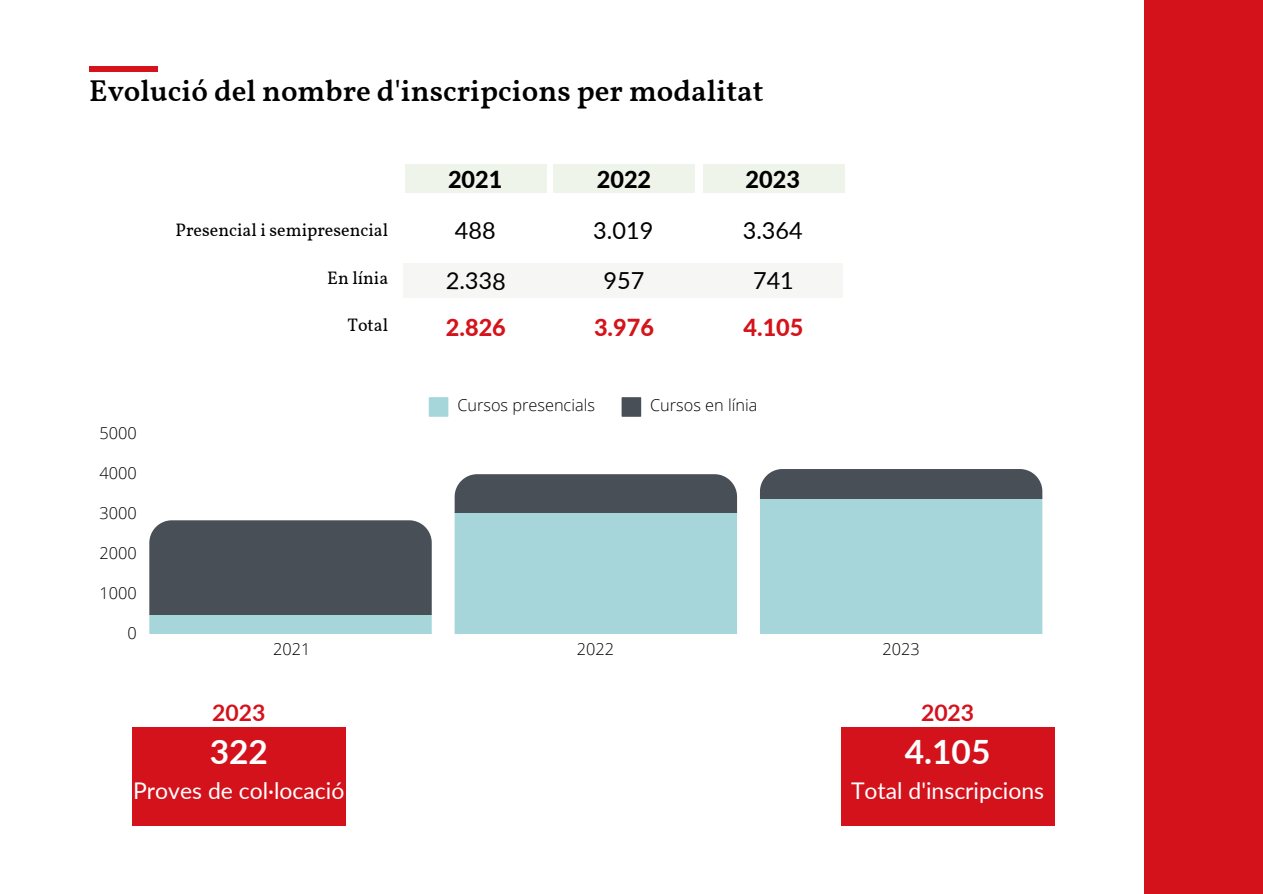
<style>
.page{position:relative;width:1263px;height:894px;background:#fff}
.page>*{position:absolute;margin:0;border:0;box-sizing:border-box;transform-origin:0 0}
.t1{font:700 33.45px "Lato";color:#fff}
.t2{font:600 30px "Vollkorn";color:#000}
.t3{font:23.4px "Lato";color:#000}
.t4{font:800 23.4px "Lato";color:#d5131a}
.t5{font:800 23.4px "Lato";color:#000}
.t6{font:22.95px "Lato";color:#fff}
.t7{font:700 22.95px "Lato";color:#d4121c}
.t8{font:18px "Vollkorn";color:#000}
.t9{font:300 16.35px "Open Sans";color:#000}
</style>
<div class="page">
<div style="left:1144px;top:0;width:119px;height:893px;background:#d4121c"></div>
<div style="left:89px;top:66px;width:69px;height:6px;background:#d5131a"></div>
<svg style="left:429px;top:397px;width:19px;height:19px"></svg>
<svg style="left:622px;top:397px;width:19px;height:19px"></svg>
<svg style="left:149px;top:520px;width:283px;height:113px;background:#59666c"></svg>
<svg style="left:455px;top:474px;width:282px;height:159px;background:#90b5b9"></svg>
<svg style="left:760px;top:469px;width:282px;height:164px;background:#95bec1"></svg>
<div style="left:841px;top:726px;width:213px;height:98px;background:#d4121c"></div>
<div style="left:405px;top:165px;width:142px;height:28px;background:#eff4eb"></div>
<div style="left:553px;top:165px;width:142px;height:28px;background:#eff4eb"></div>
<div style="left:703px;top:165px;width:141px;height:28px;background:#eff4eb"></div>
<div style="left:404px;top:263px;width:439px;height:35px;background:#f6f7f5"></div>
<div style="left:132px;top:726px;width:213px;height:98px;background:#d4121c"></div>
<h2 class="t2" style="left:89px;top:79px;width:676px">Evolució del nombre d'inscripcions per modalitat</h2>
<p class="t9" style="left:100px;top:421px;width:39px">5000</p>
<p class="t9" style="left:100px;top:461px;width:39px">4000</p>
<p class="t9" style="left:100px;top:501px;width:39px">3000</p>
<p class="t9" style="left:100px;top:541px;width:39px">2000</p>
<p class="t9" style="left:100px;top:581px;width:39px">1000</p>
<p class="t9" style="left:127px;top:621px;width:11px">0</p>
<p class="t8" style="left:176px;top:219px;width:214px">Presencial i semipresencial</p>
<p class="t8" style="left:327px;top:266px;width:63px">En línia</p>
<p class="t8" style="left:347px;top:314px;width:42px">Total</p>
<h3 class="t5" style="left:448px;top:164px;width:56px">2021</h3>
<h3 class="t5" style="left:597px;top:164px;width:56px">2022</h3>
<h3 class="t5" style="left:746px;top:164px;width:56px">2023</h3>
<h3 class="t3" style="left:455px;top:215px;width:42px">488</h3>
<h3 class="t3" style="left:593px;top:215px;width:61px">3.019</h3>
<h3 class="t3" style="left:743px;top:215px;width:61px">3.364</h3>
<h3 class="t3" style="left:446px;top:265px;width:61px;rotate:1deg">2.338</h3>
<h3 class="t3" style="left:604px;top:266px;width:42px">957</h3>
<h3 class="t3" style="left:753px;top:266px;width:42px">741</h3>
<h3 class="t4" style="left:446px;top:313px;width:61px">2.826</h3>
<h3 class="t4" style="left:594px;top:313px;width:61px">3.976</h3>
<h3 class="t4" style="left:743px;top:313px;width:61px">4.105</h3>
<p class="t9" style="left:457px;top:394px;width:139px">Cursos presencials</p>
<p class="t9" style="left:650px;top:394px;width:109px">Cursos en línia</p>
<p class="t9" style="left:273px;top:637px;width:39px">2021</p>
<p class="t9" style="left:577px;top:637px;width:39px">2022</p>
<p class="t9" style="left:882px;top:637px;width:39px">2023</p>
<h3 class="t7" style="left:212px;top:698px;width:55px">2023</h3>
<h1 class="t1" style="left:210px;top:730px;width:60px">322</h1>
<h3 class="t6" style="left:133px;top:775px;width:213px">Proves de col·locació</h3>
<h3 class="t7" style="left:921px;top:698px;width:55px">2023</h3>
<h1 class="t1" style="left:905px;top:730px;width:87px">4.105</h1>
<h3 class="t6" style="left:851px;top:775px;width:195px">Total d'inscripcions</h3>
</div>
